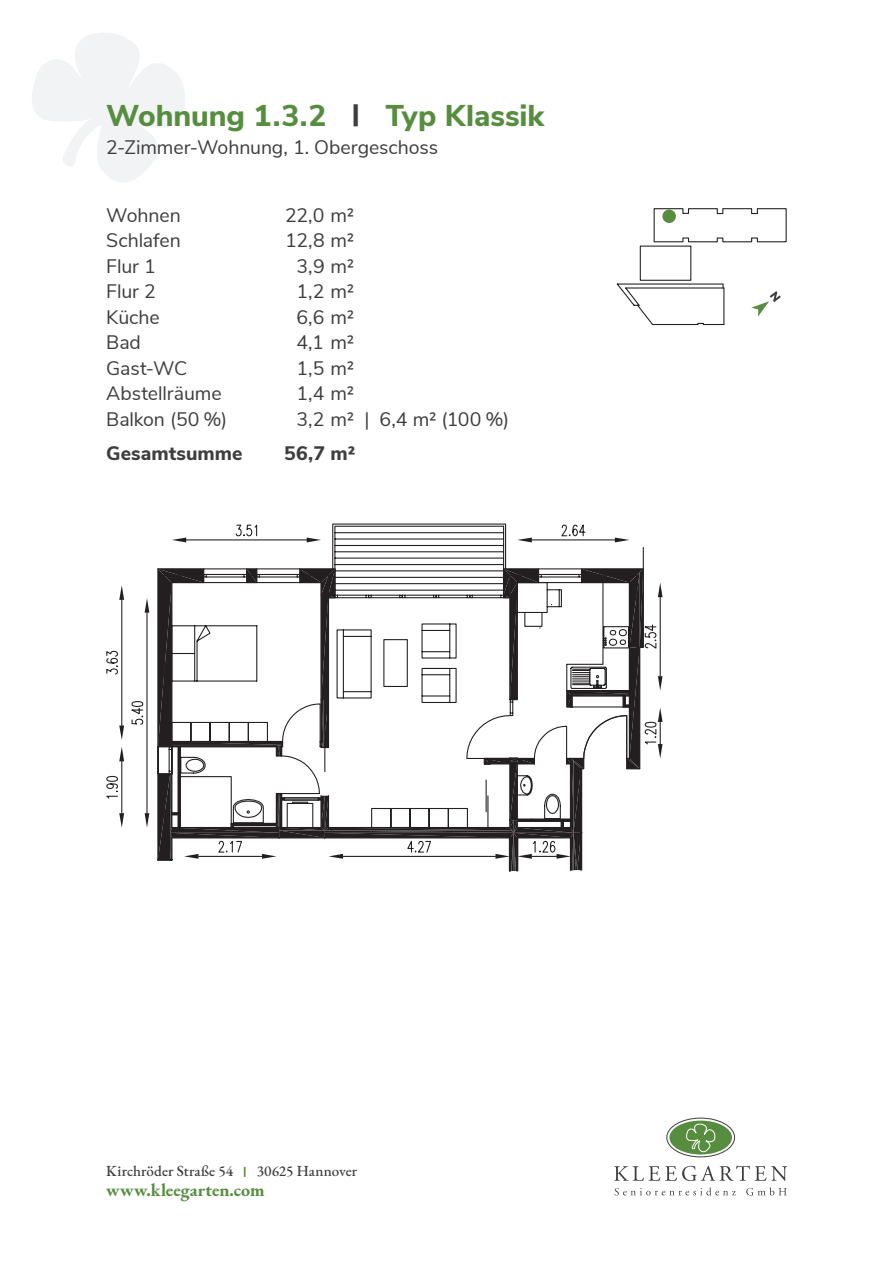
<style>
.page{position:relative;width:893px;height:1263px;background:#fff}
.page>*{position:absolute;margin:0;border:0;box-sizing:border-box;transform-origin:0 0}
.t1{font:800 30px "Nunito Sans";color:#568d3f}
.t2{font:19.5px/25.5px "Nunito Sans";letter-spacing:-.005em;color:#3e3e3f}
.t3{font:800 19.5px "Nunito Sans";color:#3e3e3f}
.t4{font:700 18px "EB Garamond";color:#568d3f}
.t5{font:500 15px "EB Garamond";letter-spacing:.005em;color:#3e3e3f}
.s1{font-size:25.2px;color:#3e3e3f}
.s2{font-weight:700;font-size:10.2px;color:#568d3f}
</style>
<div class="page">
<svg style="left:32px;top:33px;width:153px;height:149px"></svg>
<svg style="left:614px;top:1165px;width:173px;height:16px"></svg>
<svg style="left:614px;top:1187px;width:173px;height:8px"></svg>
<div style="left:666px;top:1118px;width:69px;height:39px;border:1px solid #3e3e3f;border-radius:50%"></div>
<div style="left:669px;top:1120px;width:63px;height:34px;background:#568d3f;border-radius:50%"></div>
<svg style="left:686px;top:1123px;width:30px;height:30px"></svg>
<svg style="left:617px;top:208px;width:170px;height:117px"></svg>
<svg style="left:106px;top:523px;width:556px;height:348px"></svg>
<hr style="left:487px;top:796px;width:1px;height:31px;background:#231f20">
<hr style="left:486px;top:780px;width:1px;height:32px;background:#231f20">
<h1 class="t1" style="left:106px;top:94px;width:439px">Wohnung 1.3.2 <span class="s1">|</span> Typ Klassik</h1>
<p class="t2" style="left:106px;top:133px;width:333px">2-Zimmer-Wohnung, 1. Obergeschoss</p>
<p class="t2" style="left:106px;top:201px;width:122px">Wohnen<br>Schlafen<br>Flur 1<br>Flur 2<br>Küche<br>Bad<br>Gast-WC<br>Abstellräume<br>Balkon (50 %)</p>
<p class="t3" style="left:106px;top:439px;width:138px">Gesamtsumme</p>
<p class="t2" style="left:285px;top:201px;width:71px">22,0 m²</p>
<p class="t2" style="left:285px;top:227px;width:70px">12,8 m²</p>
<p class="t2" style="left:296px;top:252px;width:59px">3,9 m²</p>
<p class="t2" style="left:297px;top:278px;width:59px">1,2 m²</p>
<p class="t2" style="left:296px;top:303px;width:59px">6,6 m²</p>
<p class="t2" style="left:296px;top:329px;width:59px">4,1 m²</p>
<p class="t2" style="left:297px;top:354px;width:59px">1,5 m²</p>
<p class="t2" style="left:297px;top:380px;width:59px">1,4 m²</p>
<p class="t2" style="left:296px;top:405px;width:214px">3,2 m² | 6,4 m² (100 %)</p>
<p class="t3" style="left:284px;top:439px;width:72px">56,7 m²</p>
<p class="t5" style="left:106px;top:1161px;width:252px">Kirchröder Straße 54 <span class="s2">|</span> 30625 Hannover</p>
<p class="t4" style="left:106px;top:1178px;width:160px">www.kleegarten.com</p>
</div>
